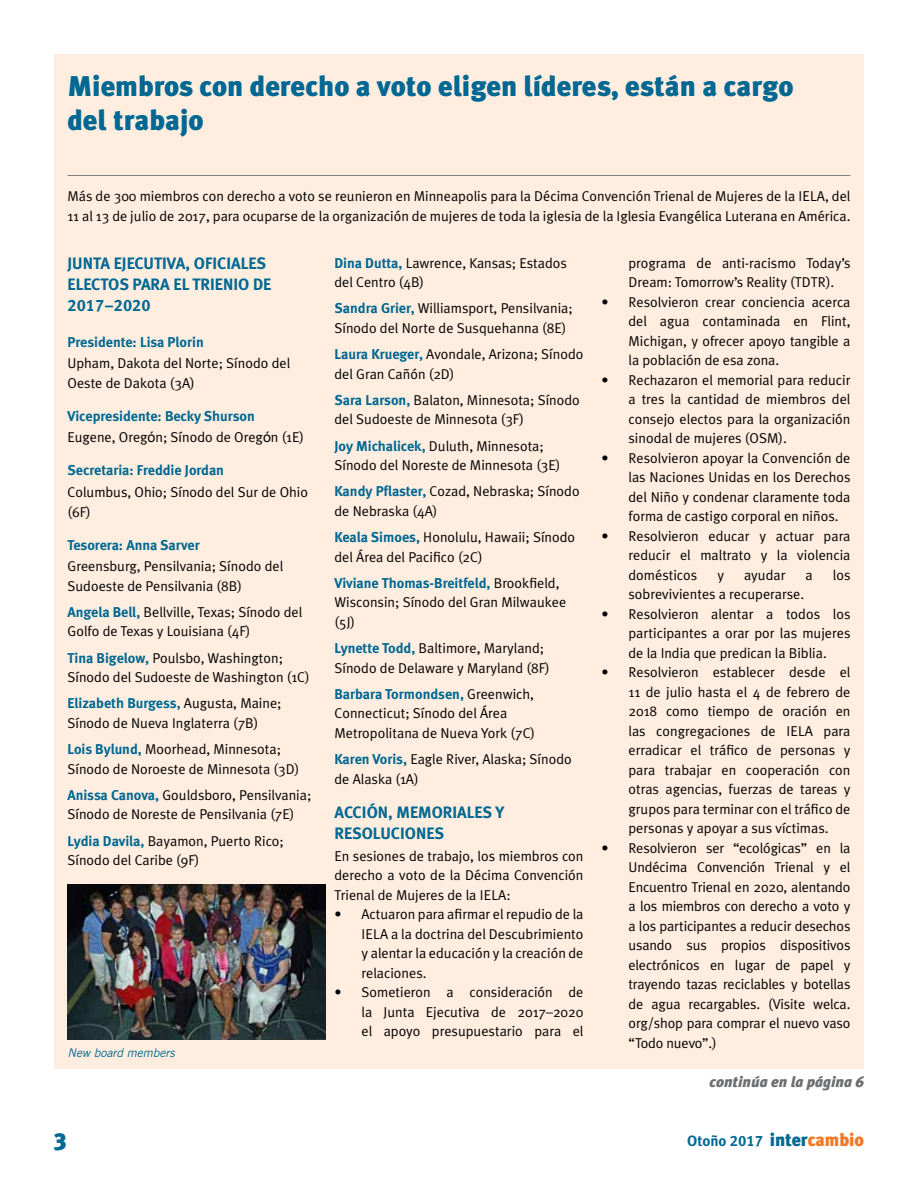
<style>
.page{position:relative;width:918px;height:1188px;background:#fff}
.page>*{position:absolute;margin:0;border:0;box-sizing:border-box;transform-origin:0 0}
.t1{font:900 28.5px/34.2px "Meta Plus";color:#006892}
.t2{font:900 24px "Meta Plus";color:#006892}
.t3{font:16.5px/21px "Meta Bold LF";color:#006892}
.t4{font:15px "Meta Bold LF";letter-spacing:-.005em;color:#006892}
.t5{font:italic 900 15px "Meta Plus";color:#6d6e71}
.t6{font:14.25px/19.5px "Meta Plus Normal";color:#000}
.t7{font:700 14.25px "Meta";color:#006892}
.t8{font:14.25px "Meta Bold LF";color:#006892}
.t9{font:italic 12px "Trade Gothic";color:#006892}
.s1{font-family:"Arial Unicode MS"}
.s2{font-family:"Meta";font-weight:700;color:#006892}
.s3{font-family:"Meta Plus Normal";font-weight:400;color:#000}
.s4{font-family:"Meta Plus";font-weight:900;font-size:18px}
.s5{font-family:"Meta Plus";font-weight:900;font-size:18px;color:#f47721}
</style>
<div class="page">
<div style="left:54px;top:54px;width:810px;height:156px;background:#ffeee0"></div>
<hr style="left:68px;top:175px;width:782px;height:2px;background:#6d6e71">
<div style="left:54px;top:177px;width:810px;height:66px;background:#ffeee0"></div>
<div style="left:54px;top:243px;width:810px;height:826px;background:#ffeee0"></div>
<img style="left:68px;top:884px;width:258px;height:156px">
<h1 class="t1" style="left:68px;top:69px;width:728px">Miembros con derecho a voto eligen líderes, están a cargo del trabajo</h1>
<p class="t6" style="left:68px;top:186px;width:785px">Más de 300 miembros con derecho a voto se reunieron en Minneapolis para la Décima Convención Trienal de Mujeres de la IELA, del<br>11 al 13 de julio de 2017, para ocuparse de la organización de mujeres de toda la iglesia de la Iglesia Evangélica Luterana en América.</p>
<p class="t3" style="left:68px;top:253px;width:205px">JUNTA EJECUTIVA, OFICIALES<br>ELECTOS PARA EL TRIENIO DE<br>2017–2020</p>
<p class="t8" style="left:68px;top:333px;width:138px">Presidente: Lisa Plorin</p>
<p class="t6" style="left:68px;top:353px;width:224px">Upham, Dakota del Norte; Sínodo del<br>Oeste de Dakota (3A)</p>
<p class="t8" style="left:68px;top:407px;width:189px">Vicepresidente: Becky Shurson</p>
<p class="t6" style="left:68px;top:428px;width:238px">Eugene, Oreg<span class="s1">ó</span>n; Sínodo de Oreg<span class="s1">ó</span>n (1E)</p>
<p class="t8" style="left:68px;top:462px;width:158px">Secretaria: Freddie Jordan</p>
<p class="t6" style="left:68px;top:482px;width:242px">Columbus, Ohio; Sínodo del Sur de Ohio (6F)</p>
<p class="t8" style="left:68px;top:536px;width:134px">Tesorera: Anna Sarver</p>
<p class="t6" style="left:68px;top:556px;width:217px">Greensburg, Pensilvania; Sínodo del<br>Sudoeste de Pensilvania (8B)</p>
<p class="t6" style="left:68px;top:602px;width:236px"><span class="s2">Angela Bell,</span> Bellville, Texas; Sínodo del<br>Golfo de Texas y Louisiana (4F)</p>
<p class="t6" style="left:68px;top:648px;width:244px"><span class="s2">Tina Bigelow,</span> Poulsbo, Washington;<br>Sínodo del Sudoeste de Washington (1C)</p>
<p class="t7" style="left:68px;top:695px;width:216px">Elizabeth Burgess, <span class="s3">Augusta, Maine;</span></p>
<p class="t6" style="left:68px;top:710px;width:215px;line-height:26.2px">Sínodo de Nueva Inglaterra (7B)<br><span class="s2">Lois Bylund,</span> Moorhead, Minnesota;</p>
<p class="t6" style="left:68px;top:755px;width:245px;line-height:26.2px">Sínodo de Noroeste de Minnesota (3D)<br><span class="s2">Anissa Canova,</span> Gouldsboro, Pensilvania;</p>
<p class="t6" style="left:68px;top:801px;width:229px;line-height:26.2px">Sínodo de Noreste de Pensilvania (7E)<br><span class="s2">Lydia Davila,</span> Bayamon, Puerto Rico;</p>
<p class="t6" style="left:68px;top:850px;width:133px">Sínodo del Caribe (9F)</p>
<p class="t6" style="left:335px;top:253px;width:234px"><span class="s2">Dina Dutta,</span> Lawrence, Kansas; Estados del Centro (4B)</p>
<p class="t6" style="left:335px;top:299px;width:240px"><span class="s2">Sandra Grier,</span> Williamsport, Pensilvania;<br>Sínodo del Norte de Susquehanna (8E)</p>
<p class="t6" style="left:335px;top:344px;width:250px"><span class="s2">Laura Krueger,</span> Avondale, Arizona; Sínodo del Gran Cañón (2D)</p>
<p class="t6" style="left:335px;top:390px;width:247px"><span class="s2">Sara Larson,</span> Balaton, Minnesota; Sínodo del Sudoeste de Minnesota (3F)</p>
<p class="t6" style="left:335px;top:436px;width:227px"><span class="s2">Joy Michalicek,</span> Duluth, Minnesota;<br>Sínodo del Noreste de Minnesota (3E)</p>
<p class="t6" style="left:335px;top:481px;width:247px"><span class="s2">Kandy Pflaster,</span> Cozad, Nebraska; Sínodo de Nebraska (4A)</p>
<p class="t6" style="left:335px;top:527px;width:242px"><span class="s2">Keala Simoes,</span> Honolulu, Hawaii; Sínodo del Área del Pacifico (2C)</p>
<p class="t7" style="left:335px;top:574px;width:227px">Viviane Thomas-Breitfeld, <span class="s3">Brookfield,</span></p>
<p class="t6" style="left:335px;top:592px;width:233px">Wisconsin; Sínodo del Gran Milwaukee (5J)</p>
<p class="t6" style="left:335px;top:638px;width:217px"><span class="s2">Lynette Todd,</span> Baltimore, Maryland;<br>Sínodo de Delaware y Maryland (8F)</p>
<p class="t7" style="left:335px;top:685px;width:201px">Barbara Tormondsen, <span class="s3">Greenwich,</span></p>
<p class="t6" style="left:335px;top:703px;width:202px">Connecticut; Sínodo del Área<br>Metropolitana de Nueva York (7C)</p>
<p class="t6" style="left:335px;top:749px;width:239px"><span class="s2">Karen Voris,</span> Eagle River, Alaska; Sínodo de Alaska (1A)</p>
<p class="t3" style="left:334px;top:802px;width:171px">ACCIÓN, MEMORIALES Y<br>RESOLUCIONES</p>
<p class="t6" style="left:334px;top:846px;width:251px;text-align:justify">En sesiones de trabajo, los miembros con derecho a voto de la Décima Convención Trienal de Mujeres de la IELA:</p>
<p class="t6" style="left:362px;top:904px;width:224px;text-align:justify;text-indent:-27px">• Actuaron para afirmar el repudio de la IELA a la doctrina del Descubrimiento y alentar la educación y la creación de relaciones.</p>
<p class="t6" style="left:362px;top:982px;width:224px;text-align:justify;text-indent:-27px">• Sometieron a consideración de la Junta Ejecutiva de 2017–2020 el apoyo presupuestario para el</p>
<p class="t6" style="left:629px;top:253px;width:224px">programa de anti-racismo Today’s<br>Dream: Tomorrow’s Reality (TDTR).</p>
<p class="t6" style="left:629px;top:292px;width:224px;text-align:justify;text-indent:-27px">• Resolvieron crear conciencia acerca del agua contaminada en Flint, Michigan, y ofrecer apoyo tangible a la población de esa zona.</p>
<p class="t6" style="left:629px;top:370px;width:224px;text-align:justify;text-indent:-27px">• Rechazaron el memorial para reducir a tres la cantidad de miembros del consejo electos para la organización sinodal de mujeres (OSM).</p>
<p class="t6" style="left:629px;top:448px;width:224px;text-align:justify;text-indent:-27px">• Resolvieron apoyar la Convención de las Naciones Unidas en los Derechos del Niño y condenar claramente toda forma de castigo corporal en niños.</p>
<p class="t6" style="left:629px;top:526px;width:224px;text-align:justify;text-indent:-27px">• Resolvieron educar y actuar para reducir el maltrato y la violencia domésticos</p>
<p class="t6" style="left:717px;top:565px;width:8px">y</p>
<p class="t6" style="left:744px;top:565px;width:43px">ayudar</p>
<p class="t6" style="left:806px;top:565px;width:9px">a</p>
<p class="t6" style="left:833px;top:565px;width:19px">los</p>
<p class="t6" style="left:629px;top:584px;width:177px">sobrevivientes a recuperarse.</p>
<p class="t6" style="left:629px;top:604px;width:224px;text-align:justify;text-indent:-27px">• Resolvieron alentar a todos los participantes a orar por las mujeres de la India que predican la Biblia.</p>
<p class="t6" style="left:629px;top:662px;width:224px;text-align:justify;text-indent:-27px">• Resolvieron establecer desde el 11 de julio hasta el 4 de febrero de 2018 como tiempo de oración en las congregaciones de IELA para erradicar el tráfico de personas y para trabajar en cooperación con otras agencias, fuerzas de tareas y grupos para terminar con el tráfico de personas y apoyar a sus víctimas.</p>
<p class="t6" style="left:629px;top:838px;width:224px;text-align:justify;text-indent:-27px">• Resolvieron ser “ecológicas” en la Undécima Convención Trienal y el Encuentro Trienal en 2020, alentando a los miembros con derecho a voto y a los participantes a reducir desechos usando sus propios dispositivos electrónicos en lugar de papel y trayendo tazas reciclables y botellas de agua recargables. (Visite welca. org/shop para comprar el nuevo vaso “Todo nuevo”.)</p>
<p class="t5" style="left:709px;top:1073px;width:156px">continúa en la página 6</p>
<p class="t9" style="left:68px;top:1045px;width:109px">New board members</p>
<h2 class="t2" style="left:54px;top:1123px;width:14px">3</h2>
<p class="t4" style="left:687px;top:1132px;width:178px">Otoño 2017 <span class="s4">inter</span><span class="s5">cambio</span></p>
</div>
